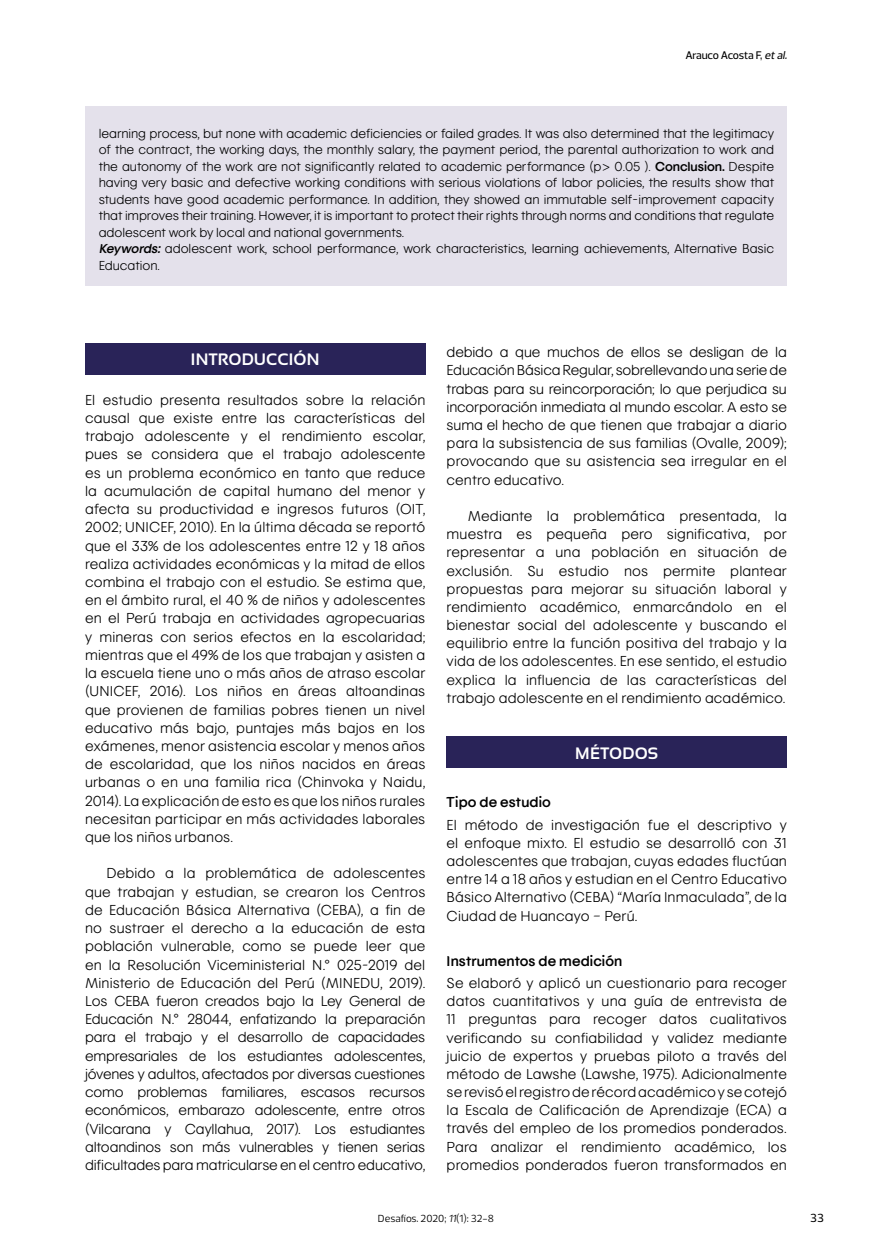
<style>
.page{position:relative;width:872px;height:1255px;background:#fff}
.page>*{position:absolute;margin:0;border:0;box-sizing:border-box;transform-origin:0 0}
.t1{font:700 16.5px "Sansation";letter-spacing:.01em;color:#fff}
.t2{font:300 15px/18.1px "Kotex";letter-spacing:.01em;color:#000;text-align:justify}
.t3{font:700 15px "Kotex";letter-spacing:.01em;color:#000}
.t4{font:300 13.5px/16.5px "Kotex";letter-spacing:-.005em;color:#000}
.t5{font:500 12px "Prelo";color:#000}
.t6{font:500 11.25px "Prelo";letter-spacing:-.03em;color:#000}
.t7{font:10.5px "Prelo";color:#000}
.s1{font-style:italic}
.s2{font-weight:700}
.s3{font-weight:700;font-style:italic}
</style>
<div class="page">
<div style="left:446px;top:736px;width:341px;height:31px;background:#292358"></div>
<div style="left:85px;top:343px;width:340px;height:32px;background:#292358"></div>
<div style="left:85px;top:106px;width:702px;height:180px;background:#e4e1eb"></div>
<p class="t6" style="left:685px;top:48px;width:105px">Arauco Acosta F, <span class="s1">etal.</span></p>
<p class="t4" style="left:99px;top:125px;width:677px">learning process, but none with academic deficiencies or failed grades. It was also determined that the legitimacy of the contract, the working days, the monthly salary, the payment period, the parental authorization to work and the autonomy of the work are not significantly related to academic performance (p&gt; 0.05 ). <span class="s2">Conclusion.</span> Despite having very basic and defective working conditions with serious violations of labor policies, the results show that students have good academic performance. In addition, they showed an immutable self-improvement capacity that improves their training. However, it is important to protect their rights through norms and conditions that regulate adolescent work by local and national governments.<br><span class="s3">Keywords:</span> adolescent work, school performance, work characteristics, learning achievements, Alternative Basic Education.</p>
<p class="t1" style="left:191px;top:350px;width:130px">INTRODUCCIÓN</p>
<p class="t2" style="left:85px;top:390px;width:342px">El estudio presenta resultados sobre la relación causal que existe entre las características del trabajo adolescente y el rendimiento escolar, pues se considera que el trabajo adolescente es un problema económico en tanto que reduce la acumulación de capital humano del menor y afecta su productividad e ingresos futuros (OIT, 2002; UNICEF, 2010). En la última década se reportó que el 33% de los adolescentes entre 12 y 18 años realiza actividades económicas y la mitad de ellos combina el trabajo con el estudio. Se estima que, en el ámbito rural, el 40 % de niños y adolescentes en el Perú trabaja en actividades agropecuarias y mineras con serios efectos en la escolaridad; mientras que el 49% de los que trabajan y asisten a la escuela tiene uno o más años de atraso escolar (UNICEF, 2016). Los niños en áreas altoandinas que provienen de familias pobres tienen un nivel educativo más bajo, puntajes más bajos en los exámenes, menor asistencia escolar y menos años de escolaridad, que los niños nacidos en áreas urbanas o en una familia rica (Chinvoka y Naidu, 2014). La explicación de esto es que los niños rurales necesitan participar en más actividades laborales que los niños urbanos.</p>
<p class="t2" style="left:85px;top:864px;width:342px;text-indent:21px">Debido a la problemática de adolescentes que trabajan y estudian, se crearon los Centros de Educación Básica Alternativa (CEBA), a fin de no sustraer el derecho a la educación de esta población vulnerable, como se puede leer que en la Resolución Viceministerial N.° 025-2019 del Ministerio de Educación del Perú (MINEDU, 2019).<br>Los CEBA fueron creados bajo la Ley General de Educación N.° 28044, enfatizando la preparación para el trabajo y el desarrollo de capacidades empresariales de los estudiantes adolescentes, jóvenes y adultos, afectados por diversas cuestiones como problemas familiares, escasos recursos económicos, embarazo adolescente, entre otros (Vilcarana y Cayllahua, 2017). Los estudiantes altoandinos son más vulnerables y tienen serias dificultades para matricularse en el centro educativo,</p>
<p class="t2" style="left:446px;top:343px;width:342px">debido a que muchos de ellos se desligan de la Educación Básica Regular, sobrellevando una serie de trabas para su reincorporación; lo que perjudica su incorporación inmediata al mundo escolar. A esto se suma el hecho de que tienen que trabajar a diario para la subsistencia de sus familias (Ovalle, 2009); provocando que su asistencia sea irregular en el centro educativo.</p>
<p class="t2" style="left:446px;top:506px;width:342px;text-indent:21px">Mediante la problemática presentada, la muestra es pequeña pero significativa, por representar a una población en situación de exclusión. Su estudio nos permite plantear propuestas para mejorar su situación laboral y rendimiento académico, enmarcándolo en el bienestar social del adolescente y buscando el equilibrio entre la función positiva del trabajo y la vida de los adolescentes. En ese sentido, el estudio explica la influencia de las características del trabajo adolescente en el rendimiento académico.</p>
<p class="t1" style="left:575px;top:744px;width:84px">MÉTODOS</p>
<p class="t3" style="left:446px;top:793px;width:106px">Tipo de estudio</p>
<p class="t2" style="left:446px;top:815px;width:342px">El método de investigación fue el descriptivo y el enfoque mixto. El estudio se desarrolló con 31 adolescentes que trabajan, cuyas edades fluctúan entre 14 a 18 años y estudian en el Centro Educativo Básico Alternativo (CEBA) “María Inmaculada”, de la Ciudad de Huancayo – Perú.</p>
<p class="t3" style="left:446px;top:951px;width:177px">Instrumentos de medición</p>
<p class="t2" style="left:446px;top:973px;width:342px">Se elaboró y aplicó un cuestionario para recoger datos cuantitativos y una guía de entrevista de 11 preguntas para recoger datos cualitativos verificando su confiabilidad y validez mediante juicio de expertos y pruebas piloto a través del método de Lawshe (Lawshe, 1975). Adicionalmente se revisó el registro de récord académico y se cotejó la Escala de Calificación de Aprendizaje (ECA) a través del empleo de los promedios ponderados.<br>Para analizar el rendimiento académico, los promedios ponderados fueron transformados en</p>
<p class="t7" style="left:378px;top:1211px;width:117px">Desafíos. 2020; <span class="s1">11</span>(1): 32-8</p>
<p class="t5" style="left:810px;top:1210px;width:15px">33</p>
</div>
